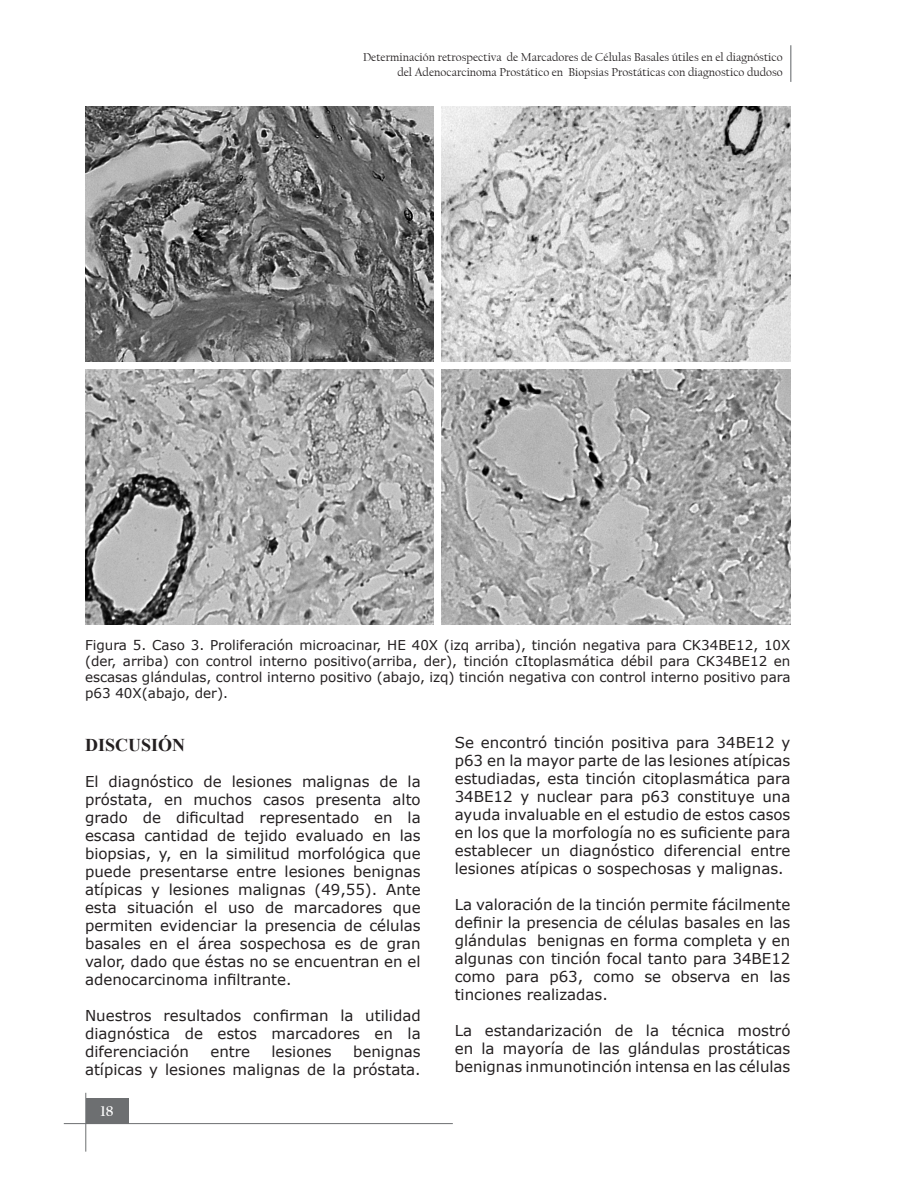
<style>
.page{position:relative;width:918px;height:1188px;background:#fff}
.page>*{position:absolute;margin:0;border:0;box-sizing:border-box;transform-origin:0 0}
.t1{font:700 18px "Times New Roman";color:#231f20}
.t2{font:15px/18px "Verdana";color:#231f20;text-align:justify}
.t3{font:700 15px "Californian FB";color:#fff}
.t4{font:13.5px/16.2px "Verdana";color:#231f20;text-align:justify}
.t5{font:12px/14.4px "Californian FB";color:#231f20;text-align:right}
</style>
<div class="page">
<hr style="left:64px;top:1123px;width:389px;height:1px;background:#6d6f71">
<div style="left:86px;top:1098px;width:43px;height:26px;background:#6d6f71"></div>
<hr style="left:85px;top:1093px;width:1px;height:59px;background:#6d6f71">
<hr style="left:790px;top:45px;width:2px;height:37px;background:#939698">
<img style="left:85px;top:107px;width:348px;height:255px">
<img style="left:442px;top:107px;width:349px;height:254px">
<img style="left:85px;top:370px;width:349px;height:255px">
<img style="left:442px;top:370px;width:349px;height:255px">
<p class="t5" style="left:363px;top:50px;width:421px">Determinación retrospectiva de Marcadores de Células Basales útiles en el diagnóstico del Adenocarcinoma Prostático en Biopsias Prostáticas con diagnostico dudoso</p>
<p class="t4" style="left:85px;top:636px;width:707px">Figura 5. Caso 3. Proliferación microacinar, HE 40X (izq arriba), tinción negativa para CK34BE12, 10X (der, arriba) con control interno positivo(arriba, der), tinción cItoplasmática débil para CK34BE12 en escasas glándulas, control interno positivo (abajo, izq) tinción negativa con control interno positivo para p63 40X(abajo, der).</p>
<p class="t1" style="left:85px;top:733px;width:101px">DISCUSIÓN</p>
<p class="t2" style="left:85px;top:772px;width:337px">El diagnóstico de lesiones malignas de la próstata, en muchos casos presenta alto grado de dificultad representado en la escasa cantidad de tejido evaluado en las biopsias, y, en la similitud morfológica que puede presentarse entre lesiones benignas atípicas y lesiones malignas (49,55). Ante esta situación el uso de marcadores que permiten evidenciar la presencia de células basales en el área sospechosa es de gran valor, dado que éstas no se encuentran en el adenocarcinoma infiltrante.</p>
<p class="t2" style="left:85px;top:1006px;width:337px">Nuestros resultados confirman la utilidad diagnóstica de estos marcadores en la diferenciación</p>
<p class="t2" style="left:455px;top:733px;width:337px">Se encontró tinción positiva para 34BE12 y p63 en la mayor parte de las lesiones atípicas estudiadas, esta tinción citoplasmática para 34BE12 y nuclear para p63 constituye una ayuda invaluable en el estudio de estos casos en los que la morfología no es suficiente para establecer un diagnóstico diferencial entre lesiones atípicas o sospechosas y malignas.</p>
<p class="t2" style="left:455px;top:895px;width:337px">La valoración de la tinción permite fácilmente definir la presencia de células basales en las glándulas benignas en forma completa y en algunas con tinción focal tanto para 34BE12 como para p63, como se observa en las tinciones realizadas.</p>
<p class="t2" style="left:455px;top:1021px;width:337px">La estandarización de la técnica mostró en la mayoría de las glándulas prostáticas benignas inmunotinción intensa en las células</p>
<p class="t2" style="left:85px;top:1042px;width:337px;text-align:right">benignas<br>atípicas y lesiones malignas de la próstata.</p>
<p class="t2" style="left:210px;top:1042px;width:41px">entre</p>
<p class="t2" style="left:271px;top:1042px;width:62px">lesiones</p>
<p class="t3" style="left:100px;top:1102px;width:14px">18</p>
</div>
